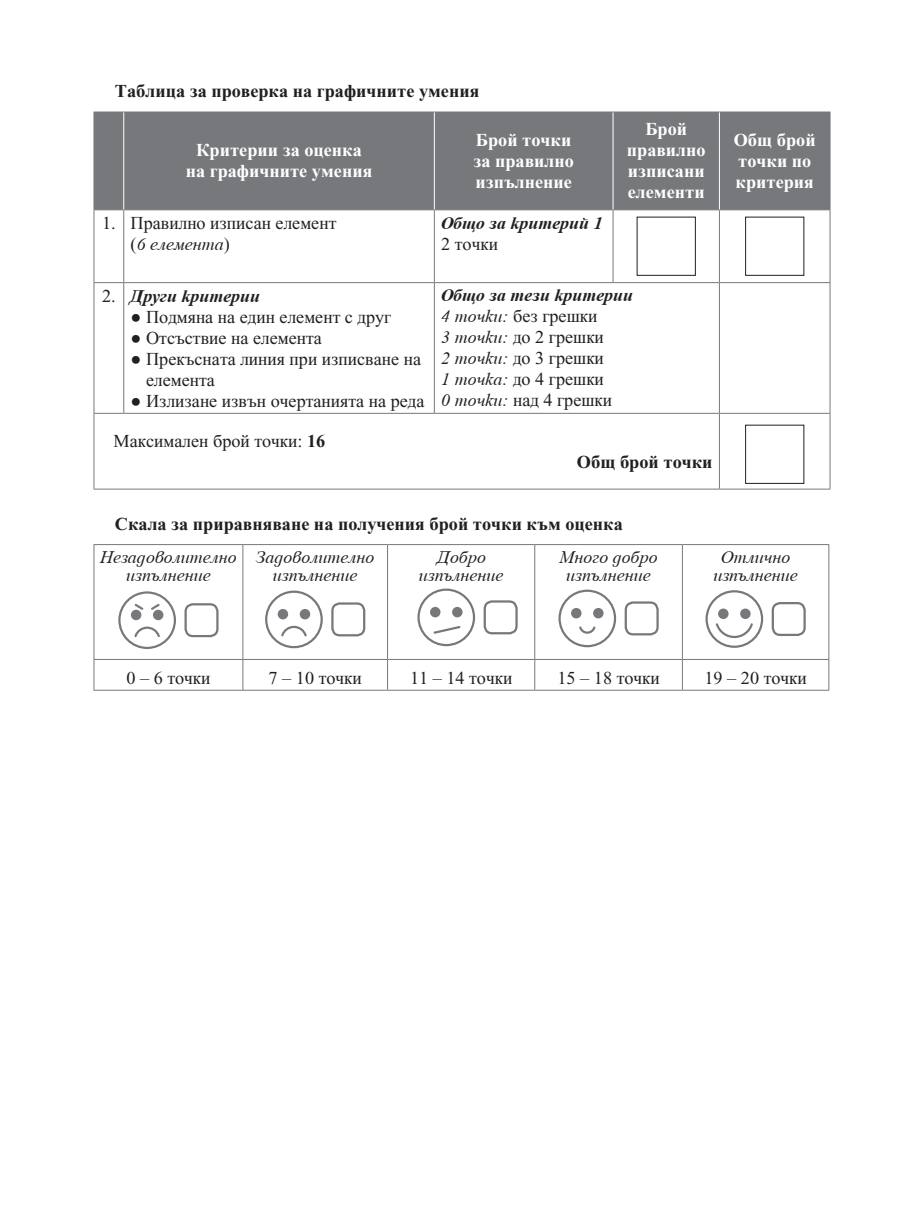
<style>
.page{position:relative;width:902px;height:1212px;background:#fff}
.page>*{position:absolute;margin:0;border:0;box-sizing:border-box;transform-origin:0 0}
.t1{font:18px/21px "SP Time ML";color:#231f20}
.t2{font:700 18px/21px "SP Time ML";color:#fff;text-align:center}
.t3{font:italic 18px/18px "Tempora Bg";color:#231f20;text-align:center}
.t4{font:700 18px "SP Time ML";color:#231f20}
.t5{font:italic 700 18px "Tempora Bg";color:#231f20}
.s1{font-family:"SP Time ML";font-style:normal}
.s2{font-family:"SP Time ML";font-weight:400;font-style:normal}
.s3{font-weight:700}
.s4{font-family:"Tempora Bg";font-style:italic}
</style>
<div class="page">
<div style="left:95px;top:113px;width:734px;height:96px;background:#76787b"></div>
<hr style="left:94px;top:112px;width:30px;height:1px;background:#76787b">
<hr style="left:94px;top:112px;width:1px;height:97px;background:#76787b">
<hr style="left:124px;top:112px;width:310px;height:1px;background:#76787b">
<hr style="left:434px;top:112px;width:179px;height:1px;background:#76787b">
<hr style="left:613px;top:112px;width:106px;height:1px;background:#76787b">
<hr style="left:719px;top:112px;width:111px;height:1px;background:#76787b">
<hr style="left:829px;top:112px;width:1px;height:97px;background:#76787b">
<hr style="left:94px;top:209px;width:30px;height:1px;background:#76787b">
<hr style="left:94px;top:210px;width:1px;height:72px;background:#76787b">
<hr style="left:124px;top:209px;width:310px;height:1px;background:#76787b">
<hr style="left:123px;top:210px;width:1px;height:72px;background:#76787b">
<hr style="left:434px;top:209px;width:179px;height:1px;background:#76787b">
<hr style="left:434px;top:210px;width:1px;height:72px;background:#76787b">
<hr style="left:613px;top:209px;width:106px;height:1px;background:#76787b">
<hr style="left:612px;top:210px;width:1px;height:72px;background:#76787b">
<hr style="left:719px;top:209px;width:111px;height:1px;background:#76787b">
<hr style="left:719px;top:210px;width:1px;height:72px;background:#76787b">
<hr style="left:829px;top:210px;width:1px;height:72px;background:#76787b">
<hr style="left:94px;top:282px;width:30px;height:1px;background:#76787b">
<hr style="left:94px;top:283px;width:1px;height:130px;background:#76787b">
<hr style="left:124px;top:282px;width:310px;height:1px;background:#76787b">
<hr style="left:123px;top:283px;width:1px;height:130px;background:#76787b">
<hr style="left:434px;top:282px;width:179px;height:1px;background:#76787b">
<hr style="left:434px;top:283px;width:1px;height:130px;background:#76787b">
<hr style="left:613px;top:282px;width:106px;height:1px;background:#76787b">
<hr style="left:719px;top:282px;width:111px;height:1px;background:#76787b">
<hr style="left:719px;top:283px;width:1px;height:130px;background:#76787b">
<hr style="left:829px;top:283px;width:1px;height:130px;background:#76787b">
<hr style="left:94px;top:413px;width:30px;height:1px;background:#76787b">
<hr style="left:94px;top:414px;width:1px;height:75px;background:#76787b">
<hr style="left:124px;top:413px;width:310px;height:1px;background:#76787b">
<hr style="left:434px;top:413px;width:179px;height:1px;background:#76787b">
<hr style="left:613px;top:413px;width:106px;height:1px;background:#76787b">
<hr style="left:719px;top:413px;width:111px;height:1px;background:#76787b">
<hr style="left:719px;top:414px;width:1px;height:75px;background:#76787b">
<hr style="left:829px;top:414px;width:1px;height:75px;background:#76787b">
<hr style="left:94px;top:489px;width:30px;height:1px;background:#76787b">
<hr style="left:124px;top:489px;width:310px;height:1px;background:#76787b">
<hr style="left:434px;top:489px;width:179px;height:1px;background:#76787b">
<hr style="left:613px;top:489px;width:106px;height:1px;background:#76787b">
<hr style="left:719px;top:489px;width:111px;height:1px;background:#76787b">
<hr style="left:123px;top:112px;width:1px;height:97px;background:#fff">
<hr style="left:434px;top:112px;width:1px;height:97px;background:#fff">
<hr style="left:612px;top:112px;width:1px;height:97px;background:#fff">
<hr style="left:719px;top:112px;width:1px;height:97px;background:#fff">
<div style="left:745px;top:217px;width:59px;height:59px;border:1px solid #231f20"></div>
<div style="left:745px;top:425px;width:59px;height:59px;border:1px solid #231f20"></div>
<hr style="left:94px;top:544px;width:149px;height:1px;background:#76787b">
<hr style="left:94px;top:545px;width:1px;height:114px;background:#76787b">
<hr style="left:243px;top:544px;width:144px;height:1px;background:#76787b">
<hr style="left:242px;top:545px;width:1px;height:114px;background:#76787b">
<hr style="left:387px;top:544px;width:147px;height:1px;background:#76787b">
<hr style="left:387px;top:545px;width:1px;height:114px;background:#76787b">
<hr style="left:534px;top:544px;width:148px;height:1px;background:#76787b">
<hr style="left:534px;top:545px;width:1px;height:114px;background:#76787b">
<hr style="left:682px;top:544px;width:147px;height:1px;background:#76787b">
<hr style="left:682px;top:545px;width:1px;height:114px;background:#76787b">
<hr style="left:828px;top:545px;width:1px;height:114px;background:#76787b">
<hr style="left:94px;top:659px;width:149px;height:1px;background:#76787b">
<hr style="left:94px;top:660px;width:1px;height:30px;background:#76787b">
<hr style="left:243px;top:659px;width:144px;height:1px;background:#76787b">
<hr style="left:242px;top:660px;width:1px;height:30px;background:#76787b">
<hr style="left:387px;top:659px;width:147px;height:1px;background:#76787b">
<hr style="left:387px;top:660px;width:1px;height:30px;background:#76787b">
<hr style="left:534px;top:659px;width:148px;height:1px;background:#76787b">
<hr style="left:534px;top:660px;width:1px;height:30px;background:#76787b">
<hr style="left:682px;top:659px;width:147px;height:1px;background:#76787b">
<hr style="left:682px;top:660px;width:1px;height:30px;background:#76787b">
<hr style="left:828px;top:660px;width:1px;height:30px;background:#76787b">
<hr style="left:94px;top:690px;width:149px;height:1px;background:#76787b">
<hr style="left:243px;top:690px;width:144px;height:1px;background:#76787b">
<hr style="left:387px;top:690px;width:147px;height:1px;background:#76787b">
<hr style="left:534px;top:690px;width:148px;height:1px;background:#76787b">
<hr style="left:682px;top:690px;width:147px;height:1px;background:#76787b">
<svg style="left:118px;top:591px;width:58px;height:58px"></svg>
<div style="left:184px;top:603px;width:34px;height:34px;border:2px solid #76787b;border-radius:7px"></div>
<svg style="left:265px;top:591px;width:58px;height:57px"></svg>
<div style="left:331px;top:602px;width:34px;height:34px;border:2px solid #76787b;border-radius:7px"></div>
<svg style="left:558px;top:590px;width:58px;height:57px"></svg>
<div style="left:624px;top:601px;width:34px;height:34px;border:2px solid #76787b;border-radius:7px"></div>
<svg style="left:705px;top:590px;width:58px;height:58px"></svg>
<div style="left:771px;top:602px;width:34px;height:34px;border:2px solid #76787b;border-radius:7px"></div>
<svg style="left:417px;top:588px;width:58px;height:58px"></svg>
<div style="left:483px;top:600px;width:34px;height:34px;border:2px solid #76787b;border-radius:7px"></div>
<p class="t4" style="left:115px;top:78px;width:366px">Таблица за проверка на графичните умения</p>
<p class="t2" style="left:186px;top:139px;width:188px">Критерии за оценка на графичните умения</p>
<p class="t2" style="left:473px;top:129px;width:102px;text-align:left">Брой точки за правилно изпълнение</p>
<p class="t2" style="left:626px;top:118px;width:80px">Брой правилно изписани елементи</p>
<p class="t2" style="left:733px;top:129px;width:83px;text-align:left">Общ брой точки по критерия</p>
<p class="t1" style="left:102px;top:211px;width:236px">1. Правилно изписан елемент</p>
<p class="t3" style="left:131px;top:235px;width:101px"><span class="s1">(</span>6 елемента<span class="s1">)</span></p>
<p class="t5" style="left:441px;top:213px;width:163px">Общо за критерий 1</p>
<p class="t1" style="left:441px;top:232px;width:58px">2 точки</p>
<p class="t5" style="left:102px;top:286px;width:160px"><span class="s2">2.</span> Други критерии</p>
<p class="t1" style="left:130px;top:305px;width:262px">● Подмяна на един елемент с друг</p>
<p class="t1" style="left:130px;top:326px;width:193px">● Отсъствие на елемента</p>
<p class="t1" style="left:146px;top:347px;width:276px;text-indent:-16px">● Прекъсната линия при изписване на елемента</p>
<p class="t1" style="left:130px;top:389px;width:295px">● Излизане извън очертанията на реда</p>
<p class="t1" style="left:113px;top:430px;width:213px">Максимален брой точки: <span class="s3">16</span></p>
<p class="t5" style="left:441px;top:285px;width:193px">Общо за тези критерии</p>
<p class="t1" style="left:441px;top:305px;width:172px"><span class="s4">4 точки:</span> без грешки<br><span class="s4">3 точки:</span> до 2 грешки<br><span class="s4">2 точки:</span> до 3 грешки<br><span class="s4">1 точка:</span> до 4 грешки<br><span class="s4">0 точки:</span> над 4 грешки</p>
<p class="t4" style="left:577px;top:449px;width:137px">Общ брой точки</p>
<p class="t4" style="left:115px;top:511px;width:509px">Скала за приравняване на получения брой точки към оценка</p>
<p class="t3" style="left:100px;top:548px;width:138px">Незадоволително изпълнение</p>
<p class="t3" style="left:256px;top:548px;width:120px">Задоволително изпълнение</p>
<p class="t3" style="left:419px;top:548px;width:86px">Добро изпълнение</p>
<p class="t3" style="left:559px;top:548px;width:100px">Много добро изпълнение</p>
<p class="t3" style="left:713px;top:548px;width:86px">Отлично изпълнение</p>
<p class="t1" style="left:126px;top:667px;width:86px">0 – 6 точки</p>
<p class="t1" style="left:268px;top:667px;width:95px">7 – 10 точки</p>
<p class="t1" style="left:410px;top:667px;width:104px">11 – 14 точки</p>
<p class="t1" style="left:557px;top:667px;width:104px">15 – 18 точки</p>
<p class="t1" style="left:704px;top:667px;width:104px">19 – 20 точки</p>
</div>
